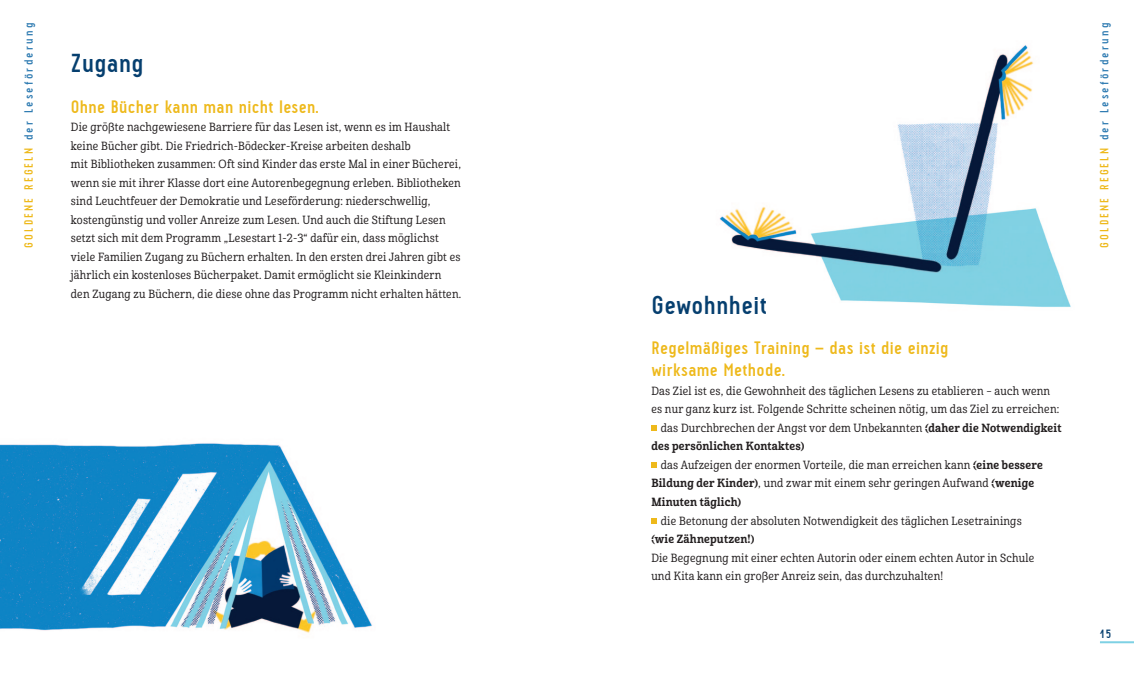
<style>
.page{position:relative;width:1134px;height:681px;background:#fff}
.page>*{position:absolute;margin:0;border:0;box-sizing:border-box;transform-origin:0 0}
.tytul_BIG{font:700 26px "Pekora";letter-spacing:.02em;color:#063f6f}
.haslo_1{font:700 18px/22px "Pekora";letter-spacing:.02em;color:#eeb91b}
.tytul_BIG-2{font:700 12px "Pekora";letter-spacing:.185em;color:#307cb2}
.t1{font:700 12px "Pekora";color:#063f6f}
.tekst_glowny{font:11.5px/18.5px "Cabrito Con Med";letter-spacing:.02em;color:#231f20}
.tekst_glowny-2{font:11.5px/18.5px "Cabrito Con Bol";letter-spacing:.02em;color:#231f20}
.s1{color:#eeb91b}
.s2{font-family:"Cabrito Con Med"}
.s3{font-family:"Cabrito Con Bol"}
</style>
<div class="page">
<img style="left:719px;top:45px;width:352px;height:262px">
<svg style="left:651px;top:425px;width:6px;height:5px"></svg>
<svg style="left:651px;top:462px;width:6px;height:5px"></svg>
<svg style="left:651px;top:518px;width:6px;height:5px"></svg>
<img style="left:0;top:443px;width:372px;height:190px">
<hr style="left:1100px;top:641px;width:34px;height:2px;background:#7ed1e4">
<p class="tytul_BIG-2" style="left:22px;top:248px;width:226px;rotate:-90deg"><span class="s1">GOLDENE REGELN</span> der Leseförderung</p>
<p class="tytul_BIG-2" style="left:1097px;top:248px;width:226px;rotate:-90deg"><span class="s1">GOLDENE REGELN</span> der Leseförderung</p>
<p class="tytul_BIG" style="left:71px;top:49px;width:74px">Zugang</p>
<p class="haslo_1" style="left:71px;top:96px;width:249px">Ohne Bücher kann man nicht lesen.</p>
<p class="tekst_glowny" style="left:71px;top:118px;width:392px">Die größte nachgewiesene Barriere für das Lesen ist, wenn es im Haushalt keine Bücher gibt. Die Friedrich-Bödecker-Kreise arbeiten deshalb<br>mit Bibliotheken zusammen: Oft sind Kinder das erste Mal in einer Bücherei, wenn sie mit ihrer Klasse dort eine Autorenbegegnung erleben. Bibliotheken sind Leuchtfeuer der Demokratie und Leseförderung: niederschwellig, kostengünstig und voller Anreize zum Lesen. Und auch die Stiftung Lesen setzt sich mit dem Programm „Lesestart 1-2-3“ dafür ein, dass möglichst viele Familien Zugang zu Büchern erhalten. In den ersten drei Jahren gibt es jährlich ein kostenloses Bücherpaket. Damit ermöglicht sie Kleinkindern den Zugang zu Büchern, die diese ohne das Programm nicht erhalten hätten.</p>
<p class="tytul_BIG" style="left:651px;top:290px;width:117px">Gewohnheit</p>
<p class="haslo_1" style="left:651px;top:337px;width:299px">Regelmäßiges Training – das ist die einzig wirksame Methode.</p>
<p class="tekst_glowny" style="left:651px;top:382px;width:409px">Das Ziel ist es, die Gewohnheit des täglichen Lesens zu etablieren – auch wenn es nur ganz kurz ist. Folgende Schritte scheinen nötig, um das Ziel zu erreichen:</p>
<p class="tekst_glowny-2" style="left:651px;top:418px;width:412px;text-indent:9px"><span class="s2">das Durchbrechen der Angst vor dem Unbekannten</span> (daher die Notwendigkeit des persönlichen Kontaktes)</p>
<p class="tekst_glowny" style="left:651px;top:456px;width:393px;text-indent:9px">das Aufzeigen der enormen Vorteile, die man erreichen kann <span class="s3">(eine bessere<br>Bildung der Kinder)</span>, und zwar mit einem sehr geringen Aufwand <span class="s3">(wenige<br>Minuten täglich)</span></p>
<p class="tekst_glowny" style="left:651px;top:511px;width:372px;text-indent:9px">die Betonung der absoluten Notwendigkeit des täglichen Lesetrainings <span class="s3">(wie Zähneputzen!)</span></p>
<p class="tekst_glowny" style="left:651px;top:548px;width:384px">Die Begegnung mit einer echten Autorin oder einem echten Autor in Schule und Kita kann ein großer Anreiz sein, das durchzuhalten!</p>
<p class="t1" style="left:1100px;top:627px;width:13px">15</p>
</div>
